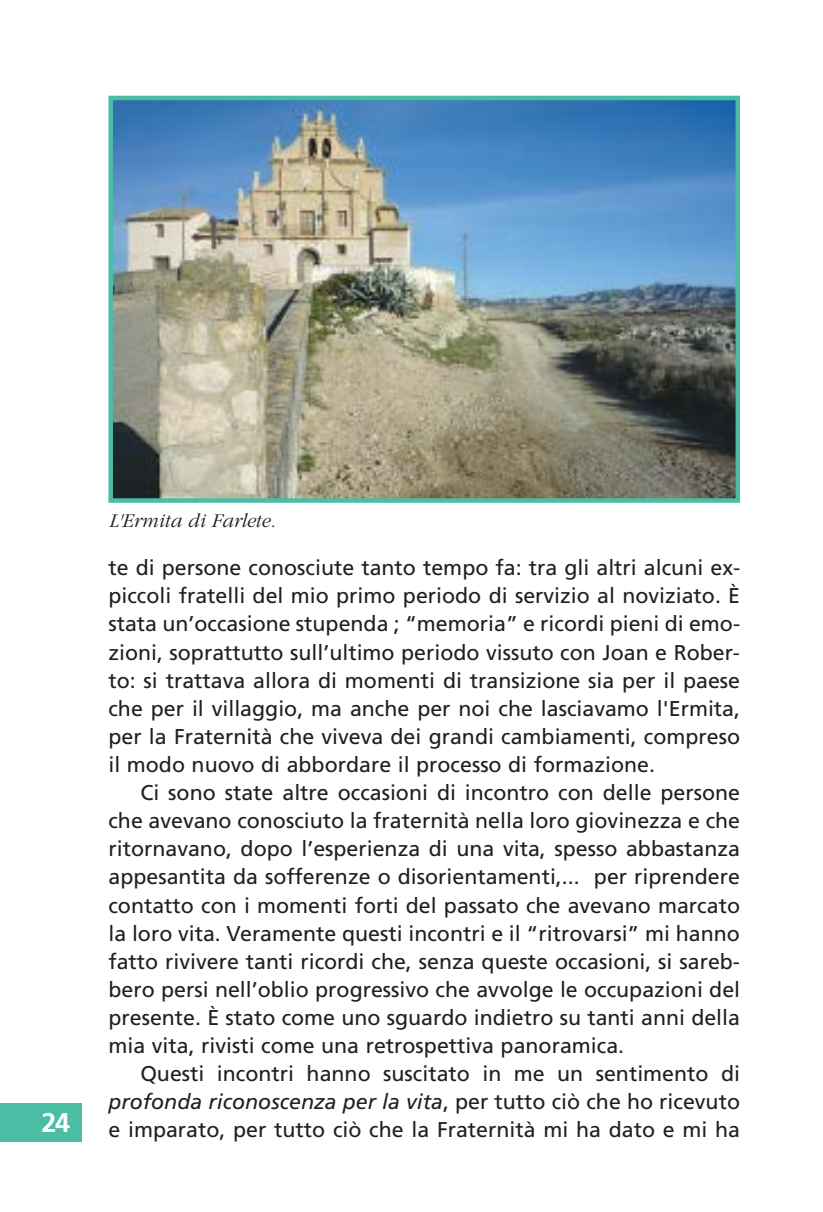
<style>
.page{position:relative;width:823px;height:1212px;background:#fff}
.page>*{position:absolute;margin:0;border:0;box-sizing:border-box;transform-origin:0 0}
.t1{font:700 27px "Frutiger";color:#fff}
.t2{font:21.38px/28.1px "Frutiger";color:#231f20;text-align:justify}
.t3{font:italic 300 20.25px "Garamond";color:#231f20}
.s1{font-style:italic}
</style>
<div class="page">
<div style="left:0;top:1103px;width:81px;height:39px;background:#49bea5"></div>
<img style="left:113px;top:101px;width:622px;height:397px">
<div style="left:108px;top:96px;width:632px;height:407px;border:4px solid #49bea5"></div>
<p class="t1" style="left:42px;top:1112px;width:30px">24</p>
<p class="t3" style="left:108px;top:513px;width:168px">L'Ermita di Farlete.</p>
<p class="t2" style="left:108px;top:555px;width:633px">te di persone conosciute tanto tempo fa: tra gli altri alcuni ex&shy;piccoli fratelli del mio primo periodo di servizio al noviziato. È stata un’occasione stupenda ; “memoria” e ricordi pieni di emo&shy;zioni, soprattutto sull’ultimo periodo vissuto con Joan e Rober&shy;to: si trattava allora di momenti di transizione sia per il paese che per il villaggio, ma anche per noi che lasciavamo l'Ermita, per la Fraternità che viveva dei grandi cambiamenti, compreso il modo nuovo di abbordare il processo di formazione.</p>
<p class="t2" style="left:108px;top:780px;width:633px;text-indent:32px">Ci sono state altre occasioni di incontro con delle persone che avevano conosciuto la fraternità nella loro giovinezza e che ritornavano, dopo l’esperienza di una vita, spesso abbastanza appesantita da sofferenze o disorientamenti,... per riprendere contatto con i momenti forti del passato che avevano marcato la loro vita. Veramente questi incontri e il “ritrovarsi” mi hanno fatto rivivere tanti ricordi che, senza queste occasioni, si sareb&shy;bero persi nell’oblio progressivo che avvolge le occupazioni del presente. È stato come uno sguardo indietro su tanti anni della mia vita, rivisti come una retrospettiva panoramica.</p>
<p class="t2" style="left:108px;top:1061px;width:633px;text-indent:32px">Questi incontri hanno suscitato in me un sentimento di <span class="s1">profonda riconoscenza per la vita</span>, per tutto ciò che ho ricevuto e imparato, per tutto ciò che la Fraternità mi ha dato e mi ha</p>
</div>
